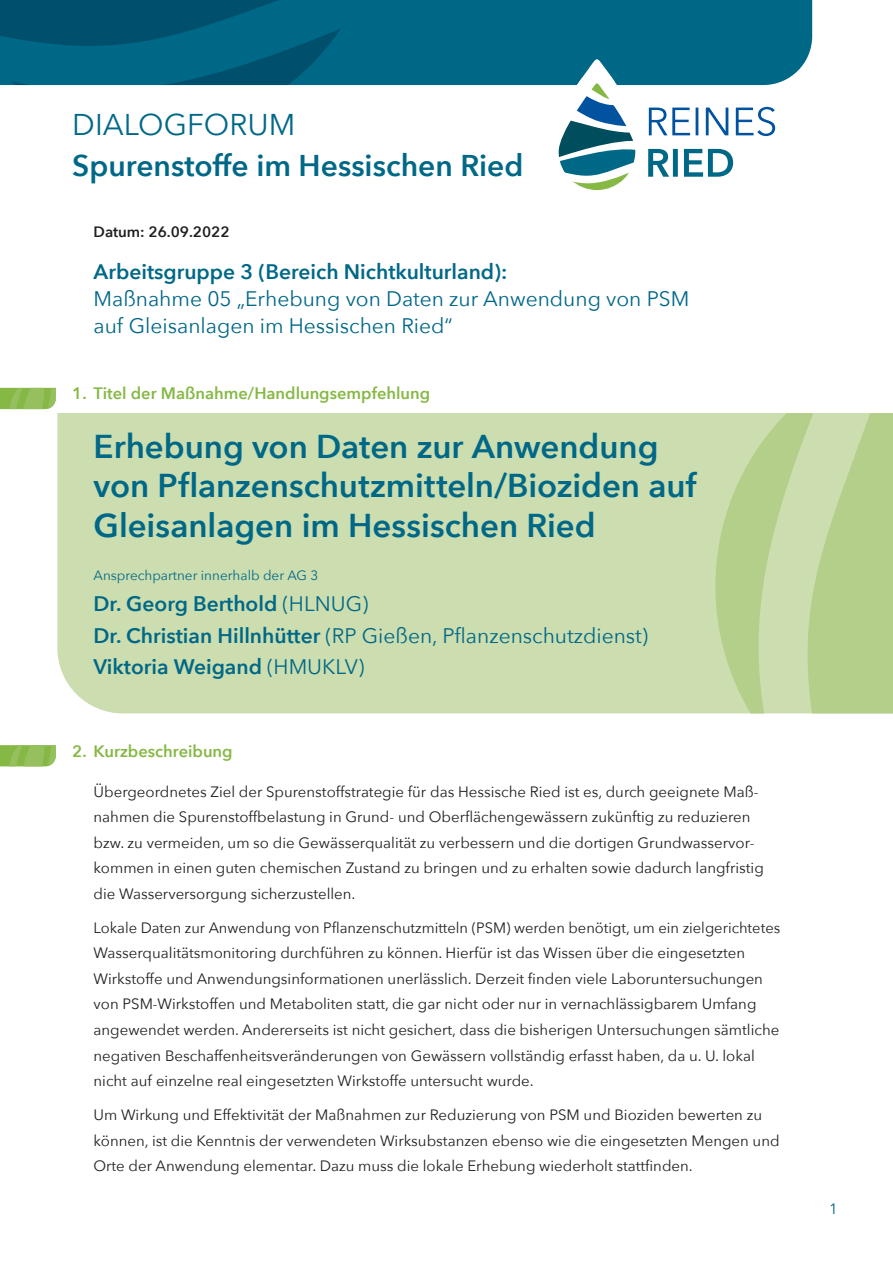
<style>
.page{position:relative;width:893px;height:1263px;background:#fff}
.page>*{position:absolute;margin:0;border:0;box-sizing:border-box;transform-origin:0 0}
.t1{font:600 33px/39.6px "Avenir Next";color:#006887}
.t2{font:600 30px "Avenir Next";color:#006887}
.t3{font:30px "Avenir Next";color:#006887}
.t4{font:600 21px/31.2px "Avenir Next";color:#006887}
.t5{font:21px/27px "Avenir Next";color:#006887}
.t6{font:600 16.5px "Avenir Next";color:#86b845}
.t7{font:15px/25.5px "Avenir Next";color:#231f20}
.t8{font:600 15px "Avenir Next";color:#231f20}
.t9{font:15px "Avenir Next";color:#006887}
.t10{font:13.5px "Avenir Next";color:#006887}
.s1{font-weight:400}
</style>
<div class="page">
<div style="left:57px;top:413px;width:658px;height:300px;background:#ccddaf"></div>
<svg style="left:715px;top:413px;width:43px;height:300px;background:#bcd498"></svg>
<svg style="left:758px;top:413px;width:135px;height:300px;background:#bdd498"></svg>
<div style="left:378px;top:0;width:434px;height:85px;background:#006887"></div>
<svg style="left:0;top:0;width:378px;height:85px;background:#005e7c"></svg>
<svg style="left:541px;top:60px;width:234px;height:130px"></svg>
<svg style="left:0;top:745px;width:56px;height:21px"></svg>
<svg style="left:0;top:388px;width:56px;height:21px"></svg>
<h2 class="t3" style="left:72px;top:99px;width:224px">DIALOGFORUM</h2>
<h2 class="t2" style="left:72px;top:140px;width:453px">Spurenstoffe im Hessischen Ried</h2>
<p class="t8" style="left:94px;top:219px;width:137px">Datum: 26.09.2022</p>
<h3 class="t4" style="left:94px;top:256px;width:415px">Arbeitsgruppe 3 (Bereich Nichtkulturland):</h3>
<h3 class="t5" style="left:94px;top:285px;width:597px">Maßnahme 05 „Erhebung von Daten zur Anwendung von PSM auf Gleisanlagen im Hessischen Ried“</h3>
<p class="t6" style="left:72px;top:379px;width:359px">1. Titel der Maßnahme/Handlungsempfehlung</p>
<h1 class="t1" style="left:94px;top:425px;width:604px">Erhebung von Daten zur Anwendung von Pflanzenschutzmitteln/Bioziden auf<br>Gleisanlagen im Hessischen Ried</h1>
<p class="t10" style="left:94px;top:564px;width:226px">Ansprechpartner innerhalb der AG 3</p>
<h3 class="t4" style="left:94px;top:588px;width:556px">Dr. Georg Berthold <span class="s1">(HLNUG)<br></span>Dr. Christian Hillnhütter <span class="s1">(RP Gießen, Pflanzenschutzdienst)<br></span>Viktoria Weigand <span class="s1">(HMUKLV)</span></h3>
<p class="t6" style="left:72px;top:737px;width:162px">2. Kurzbeschreibung</p>
<p class="t7" style="left:94px;top:778px;width:672px">Übergeordnetes Ziel der Spurenstoffstrategie für das Hessische Ried ist es, durch geeignete Maß&shy;nahmen die Spurenstoffbelastung in Grund- und Oberflächengewässern zukünftig zu reduzieren bzw. zu vermeiden, um so die Gewässerqualität zu verbessern und die dortigen Grundwasservor&shy;kommen in einen guten chemischen Zustand zu bringen und zu erhalten sowie dadurch langfristig die Wasserversorgung sicherzustellen.</p>
<p class="t7" style="left:94px;top:914px;width:688px">Lokale Daten zur Anwendung von Pflanzenschutzmitteln (PSM) werden benötigt, um ein zielgerichtetes Wasserqualitätsmonitoring durchführen zu können. Hierfür ist das Wissen über die eingesetzten Wirkstoffe und Anwendungsinformationen unerlässlich. Derzeit finden viele Laboruntersuchungen von PSM-Wirkstoffen und Metaboliten statt, die gar nicht oder nur in vernachlässigbarem Umfang angewendet werden. Andererseits ist nicht gesichert, dass die bisherigen Untersuchungen sämtliche negativen Beschaffenheitsveränderungen von Gewässern vollständig erfasst haben, da u. U. lokal nicht auf einzelne real eingesetzten Wirkstoffe untersucht wurde.</p>
<p class="t7" style="left:94px;top:1101px;width:688px">Um Wirkung und Effektivität der Maßnahmen zur Reduzierung von PSM und Bioziden bewerten zu können, ist die Kenntnis der verwendeten Wirksubstanzen ebenso wie die eingesetzten Mengen und<br>Orte der Anwendung elementar. Dazu muss die lokale Erhebung wiederholt stattfinden.</p>
<p class="t9" style="left:829px;top:1196px;width:10px">1</p>
</div>
